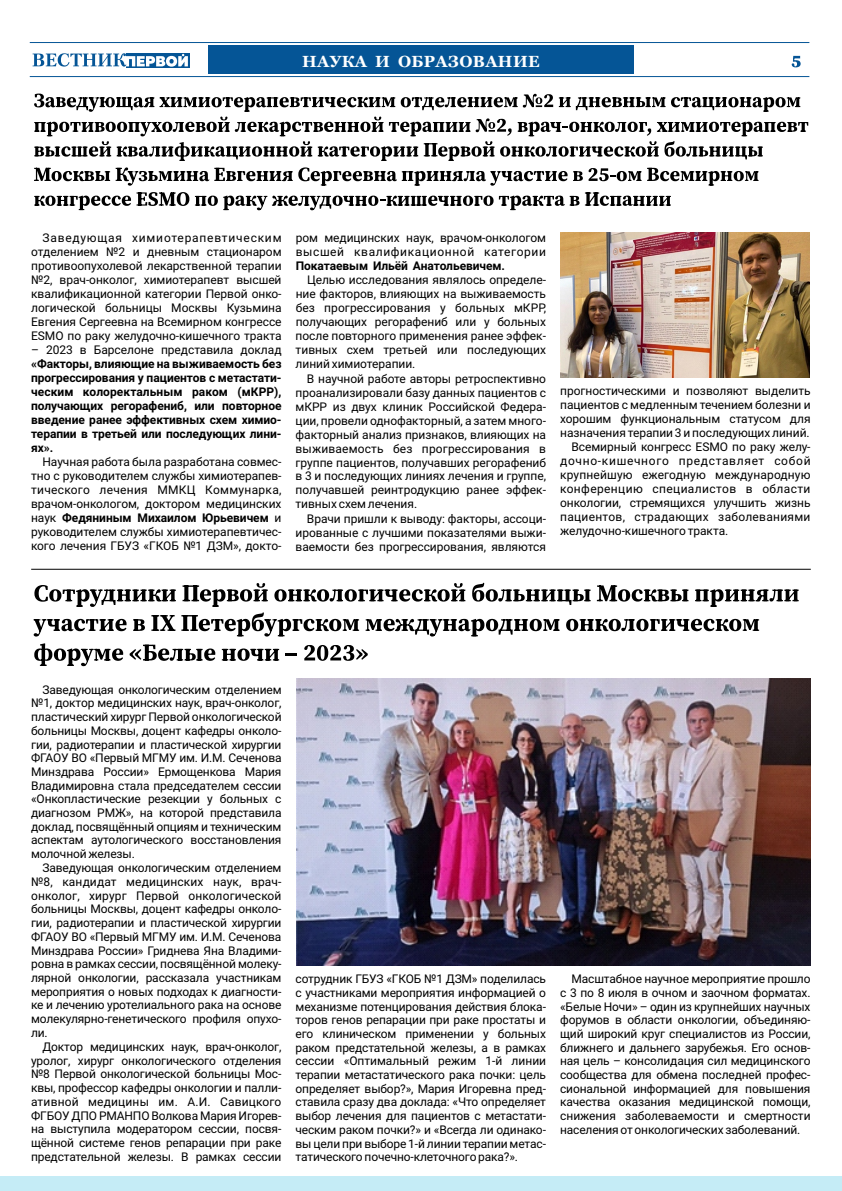
<style>
.page{position:relative;width:842px;height:1191px;background:#fff}
.page>*{position:absolute;margin:0;border:0;box-sizing:border-box;transform-origin:0 0}
.t1{font:700 16px "Georgia";letter-spacing:.025em;color:#fff}
.t2{font:12px/13.7px "Roboto";letter-spacing:-.005em;color:#000;text-align:justify}
.t3{font:700 12px/14px "Roboto";letter-spacing:-.005em;color:#000;text-align:justify}
.t4{font:12px "Roboto";letter-spacing:.025em;color:#000}
.t5{font:12px "Roboto";letter-spacing:.055em;color:#000}
.t6{font:12px "Roboto";letter-spacing:.03em;color:#000}
.s1{font-weight:700}
</style>
<div class="page">
<hr style="left:30px;top:42px;width:779px;height:1px;background:#055596">
<hr style="left:30px;top:76px;width:779px;height:1px;background:#055596">
<div style="left:208px;top:46px;width:426px;height:28px;background:#055596"></div>
<div style="left:0;top:1176px;width:842px;height:15px;background:#c5ecf6"></div>
<svg style="left:34px;top:94px;width:774px;height:67px"></svg>
<svg style="left:34px;top:168px;width:76px;height:13px"></svg>
<svg style="left:116px;top:167px;width:525px;height:19px"></svg>
<svg style="left:647px;top:168px;width:111px;height:17px"></svg>
<svg style="left:34px;top:196px;width:97px;height:14px"></svg>
<svg style="left:137px;top:192px;width:52px;height:14px"></svg>
<svg style="left:195px;top:196px;width:384px;height:14px"></svg>
<svg style="left:585px;top:192px;width:86px;height:14px"></svg>
<img style="left:560px;top:232px;width:250px;height:145px">
<svg style="left:34px;top:583px;width:765px;height:53px"></svg>
<svg style="left:34px;top:643px;width:89px;height:23px"></svg>
<svg style="left:130px;top:644px;width:85px;height:17px"></svg>
<svg style="left:222px;top:648px;width:57px;height:13px"></svg>
<svg style="left:286px;top:653px;width:11px;height:2px"></svg>
<svg style="left:304px;top:645px;width:64px;height:16px"></svg>
<hr style="left:31px;top:569px;width:780px;height:1px;background:#000">
<img style="left:296px;top:679px;width:515px;height:286px">
<svg style="left:792px;top:56px;width:9px;height:11px"></svg>
<div style="left:126px;top:53px;width:63px;height:15px;background:#055596"></div>
<svg style="left:33px;top:53px;width:155px;height:14px"></svg>
<h1 class="t1" style="left:302px;top:55px;width:239px">НАУКА И ОБРАЗОВАНИЕ</h1>
<p class="t2" style="left:31px;top:232px;width:252px;line-height:14px;text-indent:11px">Заведующая химиотерапевтическим отделением №2 и дневным стационаром противоопухолевой лекарственной терапии №2, врач-онколог, химиотерапевт высшей квалификационной категории Первой онко&shy;логической больницы Москвы Кузьмина Евгения Сергеевна на Всемирном конгрессе ESMO по раку желудочно-кишечного тракта</p>
<p class="t2" style="left:31px;top:344px;width:252px">– 2023 в Барселоне представила доклад</p>
<p class="t3" style="left:31px;top:358px;width:252px">«Факторы, влияющие на выживаемость без прогрессирования у пациентов с метастати&shy;ческим колоректальным раком (мКРР), получающих регорафениб, или повторное введение ранее эффективных схем химио&shy;терапии в третьей или последующих лини&shy;ях».</p>
<p class="t2" style="left:31px;top:456px;width:252px;line-height:14px;text-indent:11px">Научная работа была разработана совмес&shy;тно с руководителем службы химиотерапев&shy;тического лечения ММКЦ Коммунарка, врачом-онкологом, доктором медицинских наук <span class="s1">Федяниным Михаилом Юрьевичем</span> и руководителем службы химиотерапевтичес&shy;кого лечения ГБУЗ «ГКОБ №1 ДЗМ», докто-</p>
<p class="t2" style="left:296px;top:232px;width:252px;line-height:14px">ром медицинских наук, врачом-онкологом высшей квалификационной категории</p>
<p class="t3" style="left:296px;top:260px;width:211px">Покатаевым Ильёй Анатольевичем.</p>
<p class="t2" style="left:296px;top:274px;width:252px;line-height:14px;text-indent:11px">Целью исследования являлось определе&shy;ние факторов, влияющих на выживаемость без прогрессирования у больных мКРР, получающих регорафениб или у больных после повторного применения ранее эффек&shy;тивных схем третьей или последующих линий химиотерапии.</p>
<p class="t2" style="left:296px;top:373px;width:252px;line-height:14px;text-indent:11px">В научной работе авторы ретроспективно проанализировали базу данных пациентов с мКРР из двух клиник Российской Федера&shy;ции, провели однофакторный, а затем много&shy;факторный анализ признаков, влияющих на выживаемость без прогрессирования в группе пациентов, получавших регорафениб в 3 и последующих линиях лечения и группе, получавшей реинтродукцию ранее эффек&shy;тивных схем лечения.</p>
<p class="t2" style="left:296px;top:513px;width:252px;line-height:14px;text-indent:11px">Врачи пришли к выводу: факторы, ассоци&shy;ированные с лучшими показателями выжи&shy;ваемости без прогрессирования, являются</p>
<p class="t2" style="left:560px;top:385px;width:252px">прогностическими и позволяют выделить</p>
<p class="t2" style="left:560px;top:399px;width:252px">пациентов с медленным течением болезни и</p>
<p class="t2" style="left:560px;top:413px;width:252px">хорошим функциональным статусом для</p>
<p class="t2" style="left:560px;top:427px;width:251px">назначения терапии 3 и последующих линий.</p>
<p class="t2" style="left:571px;top:441px;width:241px">Всемирный конгресс ESMO по раку желу-</p>
<p class="t5" style="left:560px;top:456px;width:252px">дочно-кишечного представляет собой</p>
<p class="t2" style="left:560px;top:469px;width:252px">крупнейшую ежегодную международную</p>
<p class="t6" style="left:560px;top:484px;width:252px">конференцию специалистов в области</p>
<p class="t2" style="left:560px;top:497px;width:252px">онкологии, стремящихся улучшить жизнь</p>
<p class="t4" style="left:560px;top:512px;width:252px">пациентов, страдающих заболеваниями</p>
<p class="t2" style="left:560px;top:525px;width:170px">желудочно-кишечного тракта.</p>
<p class="t2" style="left:31px;top:684px;width:252px;text-indent:11px">Заведующая онкологическим отделением №1, доктор медицинских наук, врач-онколог, пластический хирург Первой онкологической больницы Москвы, доцент кафедры онколо&shy;гии, радиотерапии и пластической хирургии ФГАОУ ВО «Первый МГМУ им. И.М. Сеченова Минздрава России» Ермощенкова Мария Владимировна стала председателем сессии «Онкопластические резекции у больных с диагнозом РМЖ», на которой представила доклад, посвящённый опциям и техническим аспектам аутологического восстановления молочной железы.</p>
<p class="t2" style="left:31px;top:862px;width:252px;text-indent:11px">Заведующая онкологическим отделением №8, кандидат медицинских наук, врач&shy;онколог, хирург Первой онкологической больницы Москвы, доцент кафедры онколо&shy;гии, радиотерапии и пластической хирургии ФГАОУ ВО «Первый МГМУ им. И.М. Сеченова Минздрава России» Гриднева Яна Владими&shy;ровна в рамках сессии, посвящённой молеку&shy;лярной онкологии, рассказала участникам мероприятия о новых подходах к диагности&shy;ке и лечению уротелиального рака на основе молекулярно-генетического профиля опухо&shy;ли.</p>
<p class="t2" style="left:31px;top:1041px;width:252px;text-indent:11px">Доктор медицинских наук, врач-онколог, уролог, хирург онкологического отделения №8 Первой онкологической больницы Мос&shy;квы, профессор кафедры онкологии и палли&shy;ативной медицины им. А.И. Савицкого ФГБОУ ДПО РМАНПО Волкова Мария Игорев&shy;на выступила модератором сессии, посвя&shy;щённой системе генов репарации при раке предстательной железы. В рамках сессии</p>
<p class="t2" style="left:296px;top:973px;width:252px">сотрудник ГБУЗ «ГКОБ №1 ДЗМ» поделилась с участниками мероприятия информацией о механизме потенцирования действия блока&shy;торов генов репарации при раке простаты и его клиническом применении у больных раком предстательной железы, а в рамках сессии «Оптимальный режим 1-й линии терапии метастатического рака почки: цель определяет выбор?», Мария Игоревна пред&shy;ставила сразу два доклада: «Что определяет выбор лечения для пациентов с метастати&shy;ческим раком почки?» и «Всегда ли одинако&shy;вы цели при выборе 1-й линии терапии метас&shy;татического почечно-клеточного рака?».</p>
<p class="t2" style="left:560px;top:973px;width:252px;text-indent:11px">Масштабное научное мероприятие прошло с 3 по 8 июля в очном и заочном форматах. «Белые Ночи» – один из крупнейших научных форумов в области онкологии, объединяю&shy;щий широкий круг специалистов из России, ближнего и дальнего зарубежья. Его основ&shy;ная цель – консолидация сил медицинского сообщества для обмена последней профес&shy;сиональной информацией для повышения качества оказания медицинской помощи, снижения заболеваемости и смертности населения от онкологических заболеваний.</p>
</div>
